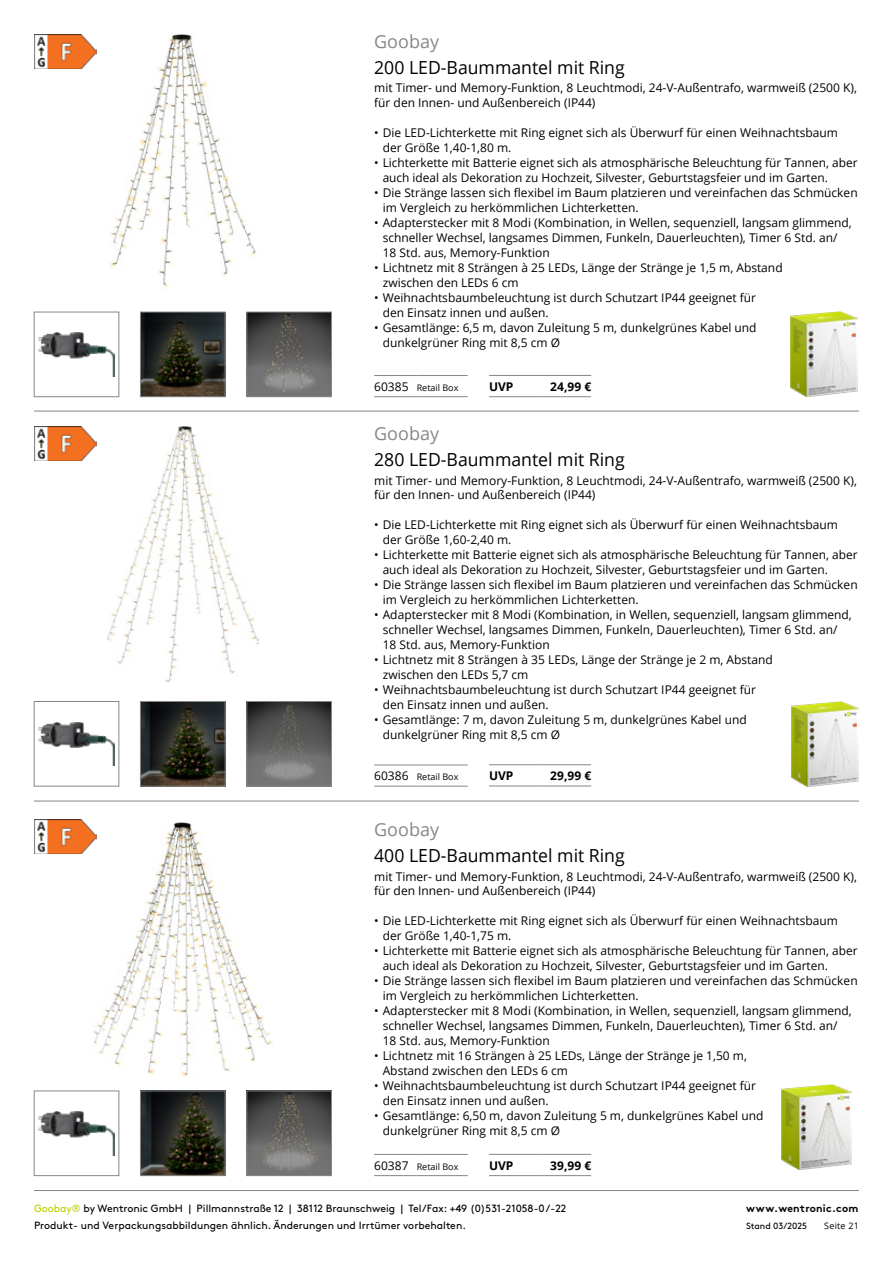
<style>
.page{position:relative;width:893px;height:1263px;background:#fff}
.page>*{position:absolute;margin:0;border:0;box-sizing:border-box;transform-origin:0 0}
.t1{font:18px "Open Sans";color:#000}
.t2{font:18px "Open Sans";color:#868786}
.t3{font:12px/15px "Open Sans";color:#000}
.t4{font:700 12px "Open Sans";color:#000}
.t5{font:10.5px/16.8px "Brown";color:#000}
.t6{font:700 10.5px "Brown";letter-spacing:.025em;color:#000}
.t7{font:9px "Open Sans";color:#000}
.t8{font:9px "Brown";color:#000}
.s1{font-size:12px}
.s2{color:#bbcf00}
</style>
<div class="page">
<hr style="left:34px;top:1190px;width:825px;height:1px;background:#868786">
<hr style="left:34px;top:411px;width:825px;height:1px;background:#868786">
<hr style="left:34px;top:801px;width:825px;height:1px;background:#868786">
<img style="left:142px;top:1093px;width:81px;height:81px">
<div style="left:140px;top:1091px;width:85px;height:85px;border:1px solid #868786"></div>
<img style="left:142px;top:703px;width:81px;height:81px">
<div style="left:140px;top:701px;width:85px;height:85px;border:1px solid #868786"></div>
<img style="left:142px;top:314px;width:81px;height:81px">
<div style="left:140px;top:312px;width:85px;height:85px;border:1px solid #868786"></div>
<img style="left:790px;top:312px;width:67px;height:85px">
<img style="left:792px;top:701px;width:67px;height:85px">
<img style="left:781px;top:1084px;width:71px;height:85px">
<img style="left:249px;top:314px;width:81px;height:81px">
<div style="left:247px;top:312px;width:85px;height:85px;border:1px solid #868786"></div>
<img style="left:249px;top:703px;width:81px;height:81px">
<div style="left:247px;top:701px;width:85px;height:85px;border:1px solid #868786"></div>
<img style="left:249px;top:1093px;width:81px;height:81px">
<div style="left:247px;top:1091px;width:85px;height:85px;border:1px solid #868786"></div>
<img style="left:109px;top:34px;width:147px;height:255px">
<img style="left:107px;top:427px;width:151px;height:255px">
<img style="left:93px;top:822px;width:181px;height:255px">
<hr style="left:374px;top:375px;width:43px;height:1px;background:#868786">
<hr style="left:374px;top:396px;width:43px;height:1px;background:#868786">
<hr style="left:417px;top:375px;width:51px;height:1px;background:#868786">
<hr style="left:417px;top:396px;width:51px;height:1px;background:#868786">
<hr style="left:374px;top:765px;width:43px;height:1px;background:#868786">
<hr style="left:374px;top:786px;width:43px;height:1px;background:#868786">
<hr style="left:417px;top:765px;width:51px;height:1px;background:#868786">
<hr style="left:417px;top:786px;width:51px;height:1px;background:#868786">
<hr style="left:374px;top:1154px;width:43px;height:1px;background:#868786">
<hr style="left:374px;top:1175px;width:43px;height:1px;background:#868786">
<hr style="left:417px;top:1154px;width:51px;height:1px;background:#868786">
<hr style="left:417px;top:1175px;width:51px;height:1px;background:#868786">
<img style="left:34px;top:34px;width:62px;height:34px">
<img style="left:34px;top:427px;width:62px;height:34px">
<img style="left:34px;top:819px;width:62px;height:34px">
<img style="left:38px;top:333px;width:77px;height:43px">
<div style="left:34px;top:312px;width:85px;height:85px;border:1px solid #868786"></div>
<img style="left:38px;top:722px;width:77px;height:44px">
<div style="left:34px;top:701px;width:85px;height:85px;border:1px solid #868786"></div>
<img style="left:38px;top:1111px;width:77px;height:44px">
<div style="left:34px;top:1091px;width:85px;height:85px;border:1px solid #868786"></div>
<hr style="left:489px;top:375px;width:51px;height:1px;background:#868786">
<hr style="left:540px;top:375px;width:51px;height:1px;background:#868786">
<hr style="left:489px;top:396px;width:51px;height:1px;background:#868786">
<hr style="left:540px;top:396px;width:51px;height:1px;background:#868786">
<hr style="left:489px;top:764px;width:51px;height:1px;background:#868786">
<hr style="left:540px;top:764px;width:51px;height:1px;background:#868786">
<hr style="left:489px;top:786px;width:51px;height:1px;background:#868786">
<hr style="left:540px;top:786px;width:51px;height:1px;background:#868786">
<hr style="left:489px;top:1154px;width:51px;height:1px;background:#868786">
<hr style="left:540px;top:1154px;width:51px;height:1px;background:#868786">
<hr style="left:489px;top:1175px;width:51px;height:1px;background:#868786">
<hr style="left:540px;top:1175px;width:51px;height:1px;background:#868786">
<h1 class="t2" style="left:374px;top:29px;width:66px">Goobay</h1>
<h1 class="t1" style="left:374px;top:55px;width:252px">200 LED-Baummantel mit Ring</h1>
<p class="t3" style="left:374px;top:80px;width:484px;line-height:14.4px">mit Timer- und Memory-Funktion, 8 Leuchtmodi, 24-V-Außentrafo, warmweiß (2500 K), für den Innen- und Außenbereich (IP44)</p>
<p class="t3" style="left:383px;top:125px;width:457px;text-indent:-9px">• Die LED-Lichterkette mit Ring eignet sich als Überwurf für einen Weihnachtsbaum der Größe 1,40-1,80 m.</p>
<p class="t3" style="left:383px;top:155px;width:476px;text-indent:-9px">• Lichterkette mit Batterie eignet sich als atmosphärische Beleuchtung für Tannen, aber auch ideal als Dekoration zu Hochzeit, Silvester, Geburtstagsfeier und im Garten.</p>
<p class="t3" style="left:383px;top:185px;width:476px;text-indent:-9px">• Die Stränge lassen sich flexibel im Baum platzieren und vereinfachen das Schmücken im Vergleich zu herkömmlichen Lichterketten.</p>
<p class="t3" style="left:383px;top:215px;width:471px;text-indent:-9px">• Adapterstecker mit 8 Modi (Kombination, in Wellen, sequenziell, langsam glimmend, schneller Wechsel, langsames Dimmen, Funkeln, Dauerleuchten), Timer 6 Std. an/<br>18 Std. aus, Memory-Funktion</p>
<p class="t3" style="left:383px;top:260px;width:401px;text-indent:-9px">• Lichtnetz mit 8 Strängen à 25 LEDs, Länge der Stränge je 1,5 m, Abstand zwischen den LEDs 6 cm</p>
<p class="t3" style="left:383px;top:290px;width:375px;text-indent:-9px">• Weihnachtsbaumbeleuchtung ist durch Schutzart IP44 geeignet für den Einsatz innen und außen.</p>
<p class="t3" style="left:383px;top:320px;width:375px;text-indent:-9px">• Gesamtlänge: 6,5 m, davon Zuleitung 5 m, dunkelgrünes Kabel und dunkelgrüner Ring mit 8,5 cm Ø</p>
<p class="t7" style="left:374px;top:381px;width:86px"><span class="s1">60385</span> Retail Box</p>
<p class="t4" style="left:489px;top:378px;width:26px">UVP</p>
<p class="t4" style="left:550px;top:378px;width:42px">24,99 €</p>
<h1 class="t2" style="left:374px;top:422px;width:66px">Goobay</h1>
<h1 class="t1" style="left:374px;top:447px;width:252px">280 LED-Baummantel mit Ring</h1>
<p class="t3" style="left:374px;top:473px;width:484px;line-height:14.4px">mit Timer- und Memory-Funktion, 8 Leuchtmodi, 24-V-Außentrafo, warmweiß (2500 K), für den Innen- und Außenbereich (IP44)</p>
<p class="t3" style="left:383px;top:517px;width:457px;text-indent:-9px">• Die LED-Lichterkette mit Ring eignet sich als Überwurf für einen Weihnachtsbaum der Größe 1,60-2,40 m.</p>
<p class="t3" style="left:383px;top:547px;width:476px;text-indent:-9px">• Lichterkette mit Batterie eignet sich als atmosphärische Beleuchtung für Tannen, aber auch ideal als Dekoration zu Hochzeit, Silvester, Geburtstagsfeier und im Garten.</p>
<p class="t3" style="left:383px;top:577px;width:476px;text-indent:-9px">• Die Stränge lassen sich flexibel im Baum platzieren und vereinfachen das Schmücken im Vergleich zu herkömmlichen Lichterketten.</p>
<p class="t3" style="left:383px;top:607px;width:471px;text-indent:-9px">• Adapterstecker mit 8 Modi (Kombination, in Wellen, sequenziell, langsam glimmend, schneller Wechsel, langsames Dimmen, Funkeln, Dauerleuchten), Timer 6 Std. an/<br>18 Std. aus, Memory-Funktion</p>
<p class="t3" style="left:383px;top:652px;width:392px;text-indent:-9px">• Lichtnetz mit 8 Strängen à 35 LEDs, Länge der Stränge je 2 m, Abstand zwischen den LEDs 5,7 cm</p>
<p class="t3" style="left:383px;top:682px;width:375px;text-indent:-9px">• Weihnachtsbaumbeleuchtung ist durch Schutzart IP44 geeignet für den Einsatz innen und außen.</p>
<p class="t3" style="left:383px;top:712px;width:366px;text-indent:-9px">• Gesamtlänge: 7 m, davon Zuleitung 5 m, dunkelgrünes Kabel und dunkelgrüner Ring mit 8,5 cm Ø</p>
<p class="t7" style="left:374px;top:771px;width:86px"><span class="s1">60386</span> Retail Box</p>
<p class="t4" style="left:489px;top:767px;width:26px">UVP</p>
<p class="t4" style="left:550px;top:767px;width:42px">29,99 €</p>
<h1 class="t2" style="left:374px;top:817px;width:66px">Goobay</h1>
<h1 class="t1" style="left:374px;top:843px;width:252px">400 LED-Baummantel mit Ring</h1>
<p class="t3" style="left:374px;top:869px;width:484px;line-height:14.4px">mit Timer- und Memory-Funktion, 8 Leuchtmodi, 24-V-Außentrafo, warmweiß (2500 K), für den Innen- und Außenbereich (IP44)</p>
<p class="t3" style="left:383px;top:913px;width:457px;text-indent:-9px">• Die LED-Lichterkette mit Ring eignet sich als Überwurf für einen Weihnachtsbaum der Größe 1,40-1,75 m.</p>
<p class="t3" style="left:383px;top:943px;width:476px;text-indent:-9px">• Lichterkette mit Batterie eignet sich als atmosphärische Beleuchtung für Tannen, aber auch ideal als Dekoration zu Hochzeit, Silvester, Geburtstagsfeier und im Garten.</p>
<p class="t3" style="left:383px;top:973px;width:476px;text-indent:-9px">• Die Stränge lassen sich flexibel im Baum platzieren und vereinfachen das Schmücken im Vergleich zu herkömmlichen Lichterketten.</p>
<p class="t3" style="left:383px;top:1003px;width:471px;text-indent:-9px">• Adapterstecker mit 8 Modi (Kombination, in Wellen, sequenziell, langsam glimmend, schneller Wechsel, langsames Dimmen, Funkeln, Dauerleuchten), Timer 6 Std. an/<br>18 Std. aus, Memory-Funktion</p>
<p class="t3" style="left:383px;top:1048px;width:366px;text-indent:-9px">• Lichtnetz mit 16 Strängen à 25 LEDs, Länge der Stränge je 1,50 m,<br>Abstand zwischen den LEDs 6 cm</p>
<p class="t3" style="left:383px;top:1078px;width:375px;text-indent:-9px">• Weihnachtsbaumbeleuchtung ist durch Schutzart IP44 geeignet für den Einsatz innen und außen.</p>
<p class="t3" style="left:383px;top:1108px;width:382px;text-indent:-9px">• Gesamtlänge: 6,50 m, davon Zuleitung 5 m, dunkelgrünes Kabel und dunkelgrüner Ring mit 8,5 cm Ø</p>
<p class="t7" style="left:374px;top:1160px;width:86px"><span class="s1">60387</span> Retail Box</p>
<p class="t4" style="left:489px;top:1157px;width:26px">UVP</p>
<p class="t4" style="left:550px;top:1157px;width:42px">39,99 €</p>
<p class="t5" style="left:34px;top:1199px;width:534px"><span class="s2">Goobay®</span> by Wentronic GmbH | Pillmannstraße 12 | 38112 Braunschweig | Tel/Fax: +49 (0)531-21058-0 /-22<br>Produkt- und Verpackungsabbildungen ähnlich. Änderungen und Irrtümer vorbehalten.</p>
<p class="t6" style="left:746px;top:1199px;width:114px">www.wentronic.com</p>
<p class="t8" style="left:746px;top:1219px;width:62px">Stand 03/2025</p>
<p class="t7" style="left:824px;top:1219px;width:36px">Seite 21</p>
</div>
